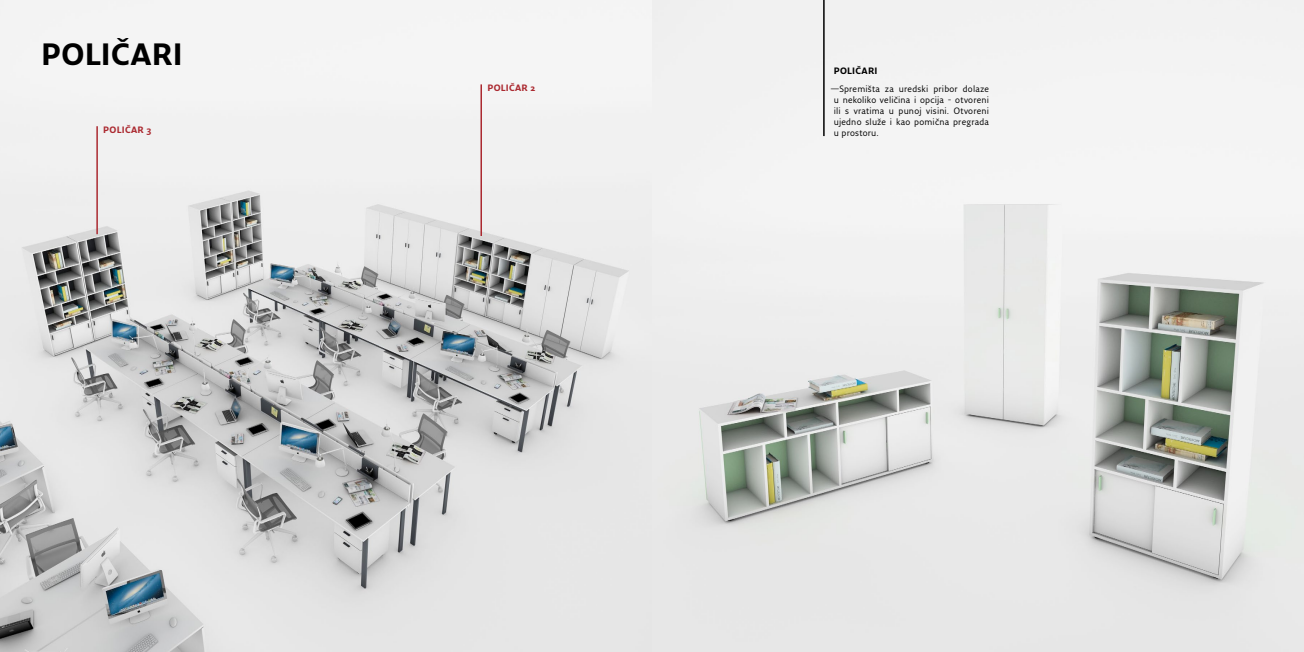
<style>
.page{position:relative;width:1304px;height:652px;background:#fff}
.page>*{position:absolute;margin:0;border:0;box-sizing:border-box;transform-origin:0 0}
.t1{font:700 30px "Fresco Sans";letter-spacing:.015em;color:#000}
.t2{font:9px/11px "Fresco Sans";letter-spacing:.025em;color:#000;text-align:justify}
.t3{font:700 9px "Fresco Sans";letter-spacing:.03em;color:#ab2930}
.t4{font:700 9px "Fresco Sans";letter-spacing:.03em;color:#000}
</style>
<div class="page">
<img style="left:0;top:0;width:1304px;height:652px">
<hr style="left:823px;top:0;width:2px;height:136px;background:#000">
<hr style="left:480px;top:84px;width:2px;height:152px;background:#ab2930">
<hr style="left:96px;top:126px;width:2px;height:108px;background:#ab2930">
<h1 class="t1" style="left:41px;top:36px;width:143px">POLIČARI</h1>
<p class="t3" style="left:103px;top:124px;width:50px">POLIČAR 3</p>
<p class="t3" style="left:487px;top:83px;width:50px">POLIČAR 2</p>
<p class="t4" style="left:834px;top:66px;width:45px">POLIČARI</p>
<p class="t2" style="left:834px;top:83px;width:157px;text-indent:-3px">—Spremišta za uredski pribor dolaze u nekoliko veličina i opcija - otvoreni ili s vratima u punoj visini. Otvoreni ujedno služe i kao pomična pregrada u prostoru.</p>
</div>
